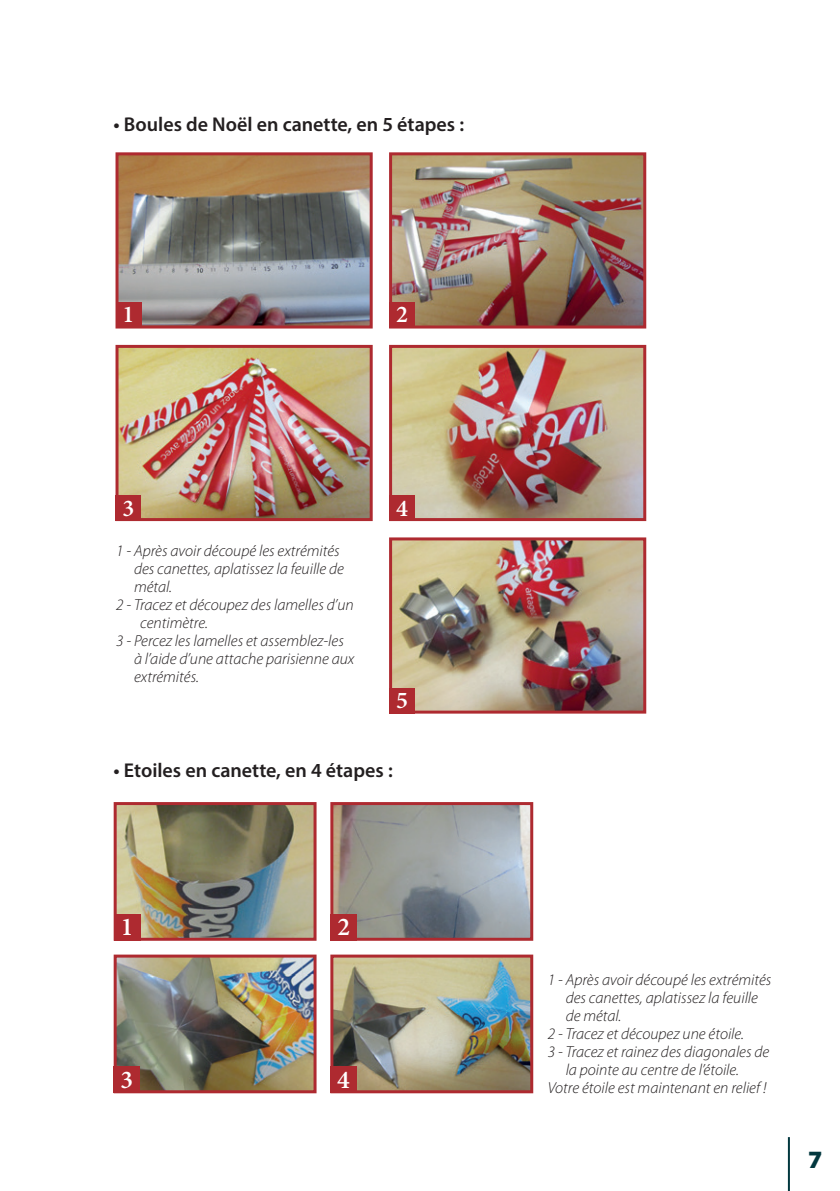
<style>
.page{position:relative;width:840px;height:1191px;background:#fff}
.page>*{position:absolute;margin:0;border:0;box-sizing:border-box;transform-origin:0 0}
.t1{font:600 25.6px "Minion Pro";color:#fff}
.t2{font:900 25px "Myriad Pro";color:#03383f}
.t3{font:600 24.2px "Minion Pro";color:#fff}
.t4{font:600 20px "Myriad Pro";color:#231f20}
.t5{font:italic 300 16px "Myriad Pro";color:#231f20}
</style>
<div class="page">
<hr style="left:787px;top:1137px;width:2px;height:54px;background:#03383f">
<img style="left:118px;top:806px;width:194px;height:130px">
<div style="left:114px;top:802px;width:202px;height:138px;border:3px solid #ae2a30"></div>
<img style="left:119px;top:156px;width:249px;height:168px">
<div style="left:115px;top:152px;width:257px;height:176px;border:3px solid #ae2a30"></div>
<img style="left:334px;top:806px;width:195px;height:130px">
<div style="left:330px;top:802px;width:203px;height:138px;border:3px solid #ae2a30"></div>
<img style="left:393px;top:156px;width:249px;height:168px">
<div style="left:389px;top:152px;width:257px;height:176px;border:3px solid #ae2a30"></div>
<img style="left:118px;top:958px;width:194px;height:131px">
<div style="left:114px;top:954px;width:202px;height:139px;border:3px solid #ae2a30"></div>
<img style="left:119px;top:349px;width:249px;height:168px">
<div style="left:115px;top:345px;width:257px;height:176px;border:3px solid #ae2a30"></div>
<img style="left:334px;top:958px;width:195px;height:131px">
<div style="left:330px;top:954px;width:203px;height:139px;border:3px solid #ae2a30"></div>
<img style="left:393px;top:349px;width:249px;height:168px">
<div style="left:389px;top:345px;width:257px;height:176px;border:3px solid #ae2a30"></div>
<img style="left:393px;top:541px;width:249px;height:168px">
<div style="left:389px;top:537px;width:257px;height:176px;border:3px solid #ae2a30"></div>
<div style="left:116px;top:302px;width:25px;height:25px;background:#ae2a30"></div>
<div style="left:114px;top:914px;width:26px;height:26px;background:#ae2a30"></div>
<div style="left:389px;top:302px;width:25px;height:25px;background:#ae2a30"></div>
<div style="left:330px;top:914px;width:27px;height:26px;background:#ae2a30"></div>
<div style="left:389px;top:495px;width:25px;height:25px;background:#ae2a30"></div>
<div style="left:330px;top:1066px;width:27px;height:27px;background:#ae2a30"></div>
<div style="left:116px;top:495px;width:25px;height:25px;background:#ae2a30"></div>
<div style="left:113px;top:1066px;width:27px;height:27px;background:#ae2a30"></div>
<div style="left:389px;top:688px;width:25px;height:25px;background:#ae2a30"></div>
<p class="t4" style="left:113px;top:112px;width:352px">• Boules de Noël en canette, en 5 étapes :</p>
<h3 class="t3" style="left:123px;top:297px;width:13px">1</h3>
<h3 class="t3" style="left:396px;top:297px;width:13px">2</h3>
<h3 class="t3" style="left:122px;top:491px;width:13px">3</h3>
<p class="t5" style="left:116px;top:540px;width:225px">1 - Après avoir découpé les extrémités</p>
<p class="t5" style="left:134px;top:558px;width:211px">des canettes, aplatissez la feuille de</p>
<p class="t5" style="left:134px;top:576px;width:40px">métal.</p>
<p class="t5" style="left:116px;top:594px;width:239px">2 - Tracez et découpez des lamelles d’un</p>
<p class="t5" style="left:140px;top:612px;width:69px">centimètre.</p>
<p class="t5" style="left:116px;top:630px;width:229px">3 - Percez les lamelles et assemblez-les</p>
<p class="t5" style="left:134px;top:648px;width:222px">à l’aide d’une attache parisienne aux</p>
<p class="t5" style="left:134px;top:666px;width:66px">extrémités.</p>
<h3 class="t3" style="left:396px;top:491px;width:13px">4</h3>
<h3 class="t3" style="left:396px;top:683px;width:13px">5</h3>
<p class="t4" style="left:113px;top:757px;width:280px">• Etoiles en canette, en 4 étapes :</p>
<h1 class="t1" style="left:121px;top:909px;width:14px">1</h1>
<h1 class="t1" style="left:120px;top:1061px;width:14px">3</h1>
<h1 class="t1" style="left:337px;top:909px;width:14px">2</h1>
<h1 class="t1" style="left:337px;top:1061px;width:14px">4</h1>
<p class="t5" style="left:547px;top:970px;width:225px">1 - Après avoir découpé les extrémités</p>
<p class="t5" style="left:565px;top:988px;width:194px">des canettes, aplatissez la feuille</p>
<p class="t5" style="left:565px;top:1006px;width:57px">de métal.</p>
<p class="t5" style="left:547px;top:1024px;width:198px">2 - Tracez et découpez une étoile.</p>
<p class="t5" style="left:547px;top:1042px;width:223px">3 - Tracez et rainez des diagonales de</p>
<p class="t5" style="left:565px;top:1060px;width:175px">la pointe au centre de l’étoile.</p>
<p class="t5" style="left:547px;top:1078px;width:220px">Votre étoile est maintenant en relief !</p>
<h2 class="t2" style="left:807px;top:1142px;width:16px">7</h2>
</div>
